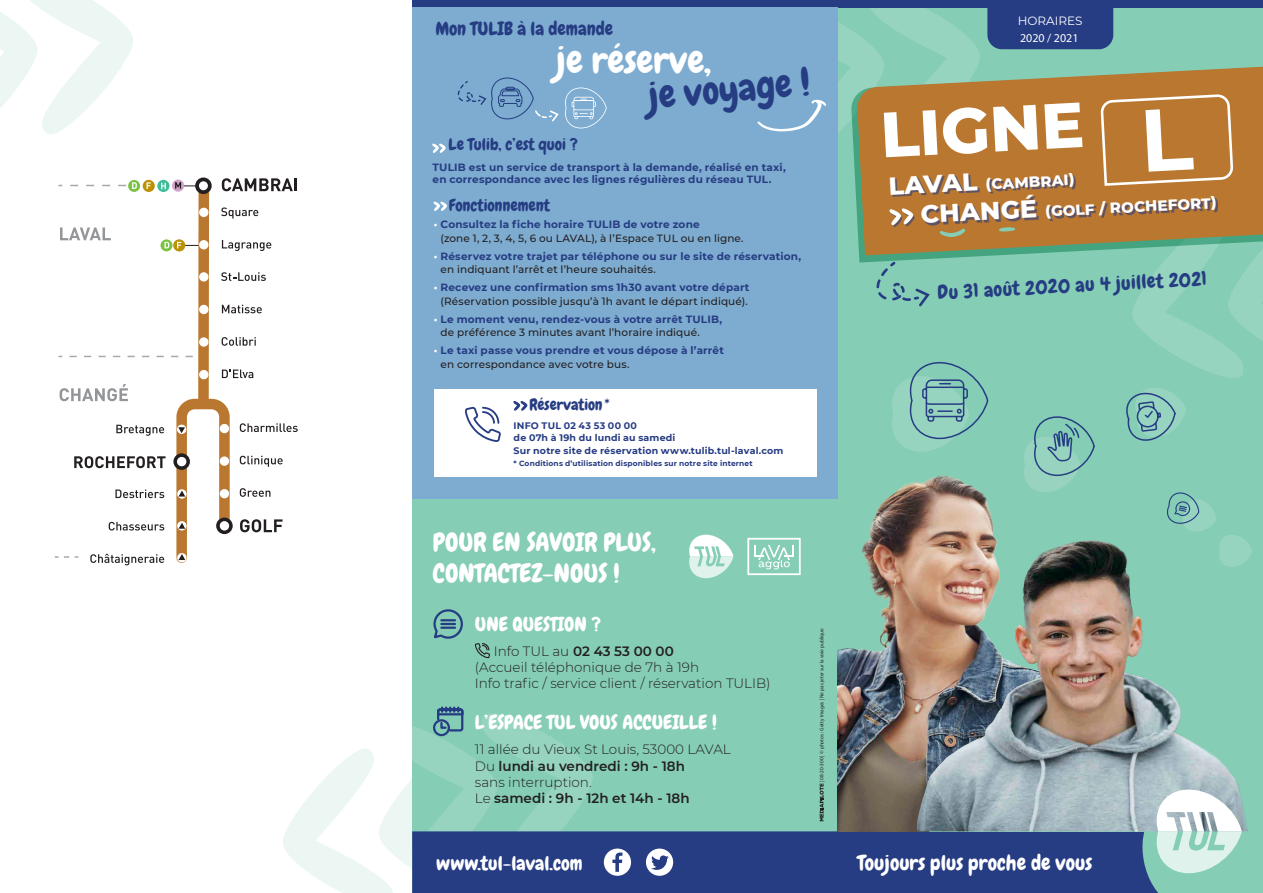
<style>
.page{position:relative;width:1263px;height:893px;background:#fff}
.page>*{position:absolute;margin:0;border:0;box-sizing:border-box;transform-origin:0 0}
.t1{font:800 63.75px "Montserrat";color:#fff}
.t2{font:37.5px "Chewy";color:#fff}
.t3{font:37.5px "Chewy";color:#263c83}
.t4{font:25.5px/30.6px "Chewy";color:#fff}
.t5{font:21px "Chewy";color:#fff}
.t6{font:19.5px "Chewy";color:#fff}
.t7{font:19.5px "Chewy";color:#263c83}
.t8{font:18.6px "Chewy";color:#263c83}
.t9{font:16.5px "Chewy";color:#263c83}
.t10{font:15.75px "Chewy";color:#263c83}
.t11{font:800 15px/30.3px "Montserrat";color:#fff}
.t12{font:300 13.5px/16.2px "Montserrat";color:#231f20}
.t13{font:12px "Myriad Pro";color:#fff}
.t14{font:12px "Montserrat";color:#fff}
.t15{font:700 10.5px/13.5px "Montserrat";letter-spacing:.015em;color:#263c83}
.t16{font:500 10.5px/13.5px "Montserrat";letter-spacing:.01em;color:#231f20}
.t17{font:700 9.45px/12.6px "Montserrat";letter-spacing:.02em;color:#263c83}
.t18{font:700 7.5px "Montserrat";letter-spacing:.02em;color:#263c83}
.t19{font:5.25px "Myriad Pro";color:#231f20}
.s1{font-weight:700;color:#fff}
.s2{font-weight:700;color:#263c83}
.s3{color:#fff}
.s4{font-weight:500;color:#231f20}
.s5{font-weight:600}
.s6{font-size:25.2px}
</style>
<div class="page">
<svg style="left:157px;top:180px;width:12px;height:12px"></svg>
<svg style="left:161px;top:183px;width:5px;height:6px"></svg>
<svg style="left:70px;top:356px;width:123px;height:1px"></svg>
<svg style="left:60px;top:227px;width:51px;height:13px"></svg>
<svg style="left:128px;top:180px;width:12px;height:12px"></svg>
<svg style="left:70px;top:182px;width:68px;height:7px"></svg>
<div style="left:172px;top:180px;width:12px;height:12px;background:#d2a3ca;border-radius:50%"></div>
<svg style="left:175px;top:182px;width:21px;height:7px"></svg>
<div style="left:143px;top:180px;width:12px;height:12px;background:#bb9206;border-radius:50%"></div>
<svg style="left:146px;top:182px;width:5px;height:7px"></svg>
<svg style="left:161px;top:239px;width:11px;height:12px"></svg>
<svg style="left:164px;top:242px;width:5px;height:6px"></svg>
<svg style="left:173px;top:239px;width:12px;height:12px"></svg>
<svg style="left:177px;top:242px;width:21px;height:6px"></svg>
<div style="left:198px;top:192px;width:11px;height:212px;background:#b97730"></div>
<div style="left:195px;top:178px;width:17px;height:16px;border:4px solid #231f20;border-radius:50%"></div>
<div style="left:199px;top:208px;width:9px;height:9px;background:#fff;border-radius:50%"></div>
<div style="left:199px;top:240px;width:9px;height:9px;background:#fff;border-radius:50%"></div>
<div style="left:199px;top:272px;width:9px;height:10px;background:#fff;border-radius:50%"></div>
<div style="left:199px;top:305px;width:9px;height:9px;background:#fff;border-radius:50%"></div>
<div style="left:199px;top:337px;width:9px;height:10px;background:#fff;border-radius:50%"></div>
<div style="left:199px;top:370px;width:9px;height:9px;background:#fff;border-radius:50%"></div>
<svg style="left:222px;top:178px;width:75px;height:13px"></svg>
<svg style="left:221px;top:207px;width:37px;height:12px"></svg>
<svg style="left:222px;top:240px;width:49px;height:11px"></svg>
<svg style="left:221px;top:272px;width:45px;height:9px"></svg>
<svg style="left:222px;top:305px;width:40px;height:8px"></svg>
<svg style="left:222px;top:337px;width:34px;height:9px"></svg>
<svg style="left:222px;top:370px;width:31px;height:8px"></svg>
<svg style="left:55px;top:384px;width:243px;height:182px"></svg>
<svg style="left:0;top:0;width:133px;height:134px"></svg>
<div style="left:412px;top:0;width:426px;height:893px;background:#85cdb5"></div>
<div style="left:835px;top:0;width:428px;height:893px;background:#85cdb5"></div>
<svg style="left:1132px;top:263px;width:131px;height:115px"></svg>
<div style="left:412px;top:0;width:851px;height:8px;background:#263c83"></div>
<div style="left:593px;top:831px;width:531px;height:62px;background:#263c83"></div>
<div style="left:987px;top:8px;width:126px;height:41px;background:#263c83"></div>
<svg style="left:475px;top:643px;width:15px;height:16px"></svg>
<svg style="left:433px;top:609px;width:30px;height:30px"></svg>
<svg style="left:283px;top:706px;width:310px;height:187px"></svg>
<svg style="left:646px;top:848px;width:27px;height:28px"></svg>
<svg style="left:604px;top:848px;width:27px;height:28px"></svg>
<svg style="left:876px;top:263px;width:54px;height:44px"></svg>
<svg style="left:689px;top:535px;width:44px;height:43px"></svg>
<svg style="left:747px;top:538px;width:54px;height:37px"></svg>
<svg style="left:1024px;top:416px;width:71px;height:41px"></svg>
<svg style="left:892px;top:362px;width:97px;height:90px"></svg>
<svg style="left:1126px;top:388px;width:60px;height:53px"></svg>
<svg style="left:1167px;top:492px;width:84px;height:57px"></svg>
<svg style="left:854px;top:159px;width:409px;height:104px"></svg>
<svg style="left:857px;top:66px;width:406px;height:189px;background:#ab8344"></svg>
<div style="left:892px;top:175px;width:326px;height:52px;background:#263c83;opacity:.6"></div>
<svg style="left:890px;top:209px;width:23px;height:16px"></svg>
<svg style="left:940px;top:228px;width:25px;height:9px"></svg>
<svg style="left:999px;top:227px;width:16px;height:5px"></svg>
<img style="left:838px;top:457px;width:252px;height:374px">
<img style="left:917px;top:540px;width:331px;height:291px">
<svg style="left:1124px;top:739px;width:124px;height:154px"></svg>
<svg style="left:820px;top:783px;width:4px;height:38px"></svg>
<div style="left:412px;top:8px;width:426px;height:491px;background:#7eacd0"></div>
<svg style="left:457px;top:77px;width:150px;height:51px"></svg>
<svg style="left:757px;top:7px;width:223px;height:152px"></svg>
<svg style="left:434px;top:202px;width:13px;height:9px"></svg>
<svg style="left:432px;top:144px;width:14px;height:9px"></svg>
<div style="left:434px;top:389px;width:382px;height:88px;background:#fff"></div>
<svg style="left:513px;top:401px;width:15px;height:10px"></svg>
<svg style="left:465px;top:406px;width:36px;height:36px"></svg>
<svg style="left:1102px;top:95px;width:130px;height:92px;background:#be8241"></svg>
<h3 class="t8" style="left:435px;top:17px;width:179px">Mon TULIB à la demande</h3>
<h2 class="t2" style="left:556px;top:36px;width:156px">je réserve,</h2>
<h2 class="t3" style="left:647px;top:72px;width:163px;rotate:-5deg">je voyage !</h2>
<h3 class="t9" style="left:449px;top:134px;width:131px">Le Tulib, c’est quoi ?</h3>
<p class="t15" style="left:433px;top:161px;width:355px;line-height:12px">TULIB est un service de transport à la demande, réalisé en taxi, en correspondance avec les lignes régulières du réseau TUL.</p>
<h3 class="t9" style="left:449px;top:194px;width:103px">Fonctionnement</h3>
<p class="t16" style="left:441px;top:217px;width:305px;text-indent:-7px"><span class="s1">•</span> <span class="s2">Consultez la fiche horaire TULIB de votre zone<br></span>(zone 1, 2, 3, 4, 5, 6 ou LAVAL), à l’Espace TUL ou en ligne.</p>
<p class="t15" style="left:441px;top:249px;width:362px;text-indent:-7px"><span class="s3">•</span> Réservez votre trajet par téléphone ou sur le site de réservation, <span class="s4">en indiquant l’arrêt et l’heure souhaités.</span></p>
<p class="t16" style="left:434px;top:280px;width:317px;text-align:center"><span class="s1">•</span> <span class="s2">Recevez une confirmation sms 1h30 avant votre départ </span>(Réservation possible jusqu’à 1h avant le départ indiqué).</p>
<p class="t16" style="left:441px;top:312px;width:283px;text-indent:-7px"><span class="s1">•</span> <span class="s2">Le moment venu, rendez-vous à votre arrêt TULIB, </span>de préférence 3 minutes avant l’horaire indiqué.</p>
<p class="t15" style="left:441px;top:343px;width:285px;text-indent:-7px"><span class="s3">•</span> Le taxi passe vous prendre et vous dépose à l’arrêt <span class="s4">en correspondance avec votre bus.</span></p>
<h3 class="t10" style="left:529px;top:395px;width:82px">Réservation <sup>*</sup></h3>
<p class="t17" style="left:514px;top:419px;width:271px">INFO TUL 02 43 53 00 00<br>de 07h à 19h du lundi au samedi<br>Sur notre site de réservation www.tulib.tul-laval.com</p>
<p class="t18" style="left:514px;top:458px;width:241px">* Conditions d’utilisation disponibles sur notre site internet</p>
<h3 class="t4" style="left:433px;top:528px;width:224px">POUR EN SAVOIR PLUS,<br>CONTACTEZ-NOUS !</h3>
<h3 class="t6" style="left:475px;top:612px;width:128px">UNE QUESTION ?</h3>
<p class="t12" style="left:475px;top:643px;width:297px;text-indent:19px">Info TUL au <span class="s5">02 43 53 00 00<br></span>(Accueil téléphonique de 7h à 19h<br>Info trafic / service client / réservation TULIB)</p>
<h3 class="t6" style="left:475px;top:710px;width:243px">L’ESPACE TUL VOUS ACCUEILLE !</h3>
<p class="t12" style="left:475px;top:741px;width:257px">11 allée du Vieux St Louis, 53000 LAVAL<br>Du <span class="s5">lundi au vendredi : 9h - 18h<br></span>sans interruption.<br>Le <span class="s5">samedi : 9h - 12h et 14h - 18h</span></p>
<p class="t19" style="left:818px;top:782px;width:156px;rotate:-90deg">| 08-20-300 | © photos : Getty Images | Ne pas jeter sur la voie publique</p>
<p class="t14" style="left:1018px;top:13px;width:66px">HORAIRES</p>
<p class="t13" style="left:1020px;top:30px;width:60px">2020 / 2021</p>
<h1 class="t1" style="left:878px;top:88px;width:205px;rotate:-3deg">LIGNE</h1>
<h3 class="t11" style="left:918px;top:172px;width:298px;text-indent:-30px;rotate:-3deg"><span class="s6">LAVAL</span> (CAMBRAI)<br><span class="s6">CHANGÉ</span> (GOLF / ROCHEFORT)</h3>
<h3 class="t7" style="left:937px;top:280px;width:271px;rotate:-3deg">Du 31 août 2020 au 4 juillet 2021</h3>
<h3 class="t6" style="left:436px;top:851px;width:148px">www.tul-laval.com</h3>
<h3 class="t5" style="left:857px;top:850px;width:236px">Toujours plus proche de vous</h3>
</div>
